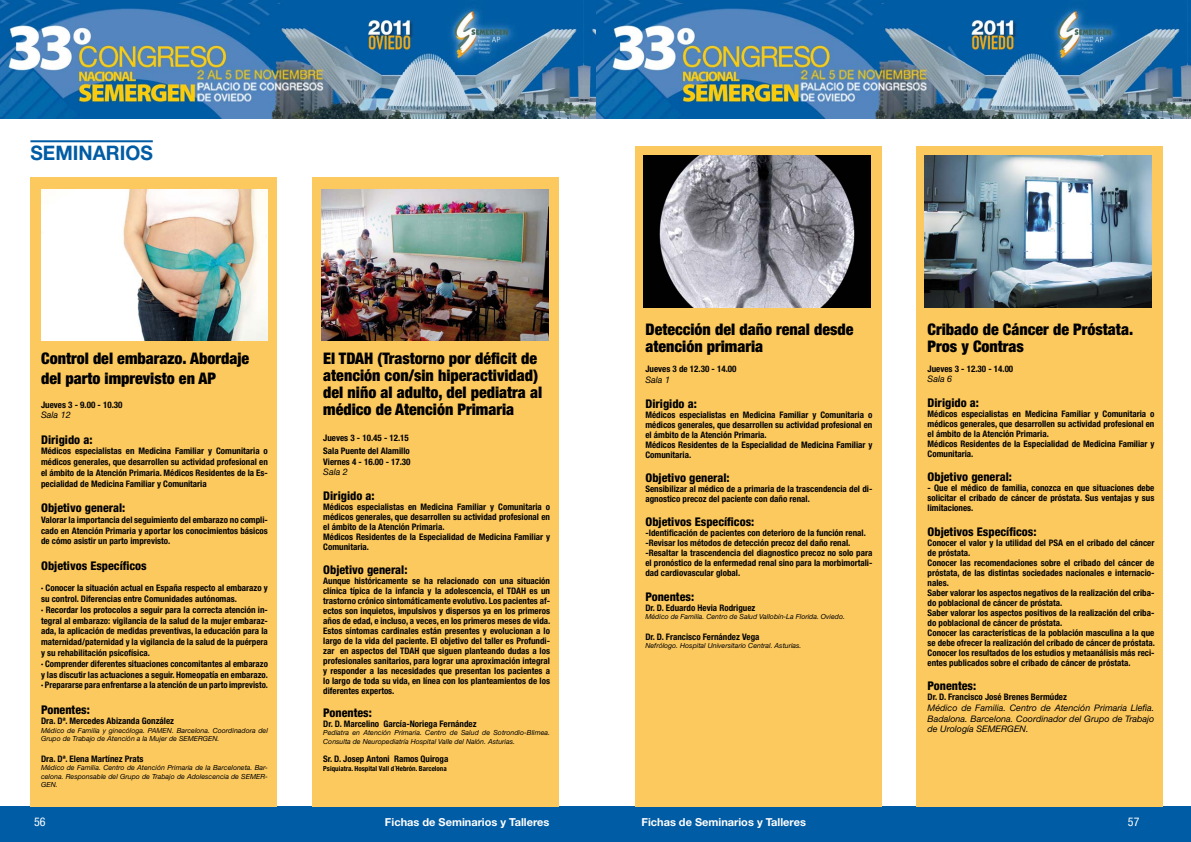
<style>
.page{position:relative;width:1191px;height:842px;background:#fff}
.page>*{position:absolute;margin:0;border:0;box-sizing:border-box;transform-origin:0 0}
.t1{font:700 20px "Helvetica Neue LT Std";color:#005ca4;scale:.96 1}
.t2{font:900 condensed 16px/17px "Helvetica Neue LT Std";color:#000}
.t3{font:800 condensed 12px "Helvetica Neue LT Std";color:#000}
.t4{font:condensed 12px "Helvetica Neue LT Std";color:#fff}
.t5{font:700 11px "Helvetica Neue LT Std";color:#fff}
.t6{font:700 condensed 9px/10px "Helvetica Neue LT Std";color:#000}
.t7{font:italic 9px/10.8px "Helvetica Neue LT Std";color:#000;text-align:justify}
.t8{font:italic 7px/8.4px "Helvetica Neue LT Std";color:#000}
.t9{font:700 condensed 7px "Helvetica Neue LT Std";color:#000}
</style>
<div class="page">
<img style="left:0;top:3px;width:1191px;height:115px">
<img style="left:595px;top:0;width:592px;height:3px">
<svg style="left:1187px;top:0;width:4px;height:3px"></svg>
<img style="left:0;top:0;width:583px;height:3px">
<svg style="left:583px;top:0;width:12px;height:3px"></svg>
<div style="left:0;top:806px;width:1191px;height:36px;background:#005ca4"></div>
<div style="left:635px;top:146px;width:246px;height:660px;background:#fcc95f"></div>
<div style="left:916px;top:146px;width:247px;height:660px;background:#fcc95f"></div>
<img style="left:643px;top:156px;width:227px;height:151px">
<img style="left:924px;top:156px;width:227px;height:151px">
<div style="left:30px;top:177px;width:247px;height:629px;background:#fcc95f"></div>
<div style="left:312px;top:177px;width:246px;height:629px;background:#fcc95f"></div>
<img style="left:41px;top:189px;width:227px;height:151px">
<img style="left:322px;top:189px;width:227px;height:151px">
<hr style="left:30px;top:140px;width:123px;height:2px;background:#005ca4">
<h1 class="t1" style="left:30px;top:146px;width:129px">SEMINARIOS</h1>
<h2 class="t2" style="left:41px;top:351px;width:210px;line-height:19.2px">Control del embarazo. Abordaje del parto imprevisto en AP</h2>
<p class="t6" style="left:41px;top:400px;width:83px">Jueves 3 - 9.00 - 10.30</p>
<p class="t7" style="left:41px;top:411px;width:31px">Sala 12</p>
<h3 class="t3" style="left:41px;top:435px;width:53px">Dirigido a:</h3>
<p class="t6" style="left:41px;top:447px;width:228px;line-height:10.8px;text-align:justify">Médicos especialistas en Medicina Familiar y Comunitaria o médicos generales, que desarrollen su actividad profesional en el ámbito de la Atención Primaria. Médicos Residentes de la Es&shy;pecialidad de Medicina Familiar y Comunitaria</p>
<h3 class="t3" style="left:41px;top:503px;width:86px">Objetivo general:</h3>
<p class="t6" style="left:41px;top:515px;width:228px;line-height:10.8px;text-align:justify">Valorar la importancia del seguimiento del embarazo no compli&shy;cado en Atención Primaria y aportar los conocimientos básicos de cómo asistir un parto imprevisto.</p>
<h3 class="t3" style="left:41px;top:561px;width:107px">Objetivos Específicos</h3>
<p class="t6" style="left:41px;top:584px;width:228px;line-height:10.8px">· Conocer la situación actual en España respecto al embarazo y su control. Diferencias entre Comunidades autónomas.<br>· Recordar los protocolos a seguir para la correcta atención in&shy;tegral al embarazo: vigilancia de la salud de la mujer embaraz&shy;ada, la aplicación de medidas preventivas, la educación para la maternidad/paternidad y la vigilancia de la salud de la puérpera y su rehabilitación psicofísica.<br>· Comprender diferentes situaciones concomitantes al embarazo y las discutir las actuaciones a seguir. Homeopatía en embarazo. · Prepararse para enfrentarse a la atención de un parto imprevisto.</p>
<h3 class="t3" style="left:41px;top:705px;width:50px">Ponentes:</h3>
<p class="t6" style="left:41px;top:717px;width:134px">Dra. Dª. Mercedes Abizanda González</p>
<p class="t8" style="left:41px;top:727px;width:228px">Médico de Familia y ginecóloga. PAMEN. Barcelona. Coordinadora del<br>Grupo de Trabajo de Atención a la Mujer de SEMERGEN.</p>
<p class="t6" style="left:41px;top:755px;width:104px">Dra. Dª. Elena Martínez Prats</p>
<p class="t8" style="left:41px;top:765px;width:228px;text-align:justify">Médico de Familia. Centro de Atención Primaria de la Barceloneta. Bar&shy;celona. Responsable del Grupo de Trabajo de Adolescencia de SEMER-GEN.</p>
<h2 class="t2" style="left:323px;top:352px;width:220px">El TDAH (Trastorno por déficit de atención con/sin hiperactividad) del niño al adulto, del pediatra al médico de Atención Primaria</h2>
<p class="t6" style="left:323px;top:432px;width:88px;line-height:13.2px">Jueves 3 - 10.45 - 12.15<br>Sala Puente del Alamillo</p>
<p class="t6" style="left:323px;top:457px;width:89px">Viernes 4 - 16.00 - 17.30</p>
<p class="t7" style="left:323px;top:468px;width:26px">Sala 2</p>
<h3 class="t3" style="left:323px;top:491px;width:53px">Dirigido a:</h3>
<p class="t6" style="left:323px;top:503px;width:228px">Médicos especialistas en Medicina Familiar y Comunitaria o médicos generales, que desarrollen su actividad profesional en el ámbito de la Atención Primaria.<br>Médicos Residentes de la Especialidad de Medicina Familiar y Comunitaria.</p>
<h3 class="t3" style="left:323px;top:566px;width:86px">Objetivo general:</h3>
<p class="t6" style="left:323px;top:577px;width:229px;text-align:justify">Aunque históricamente se ha relacionado con una situación clínica típica de la infancia y la adolescencia, el TDAH es un trastorno crónico sintomáticamente evolutivo. Los pacientes af&shy;ectos son inquietos, impulsivos y dispersos ya en los primeros años de edad, e incluso, a veces, en los primeros meses de vida.<br>Estos síntomas cardinales están presentes y evolucionan a lo largo de la vida del paciente. El objetivo del taller es Profundi&shy;zar en aspectos del TDAH que siguen planteando dudas a los profesionales sanitarios, para lograr una aproximación integral y responder a las necesidades que presentan los pacientes a lo largo de toda su vida, en línea con los planteamientos de los diferentes expertos.</p>
<h3 class="t3" style="left:323px;top:708px;width:50px">Ponentes:</h3>
<p class="t6" style="left:323px;top:720px;width:155px">Dr. D. Marcelino García-Noriega Fernández</p>
<p class="t8" style="left:323px;top:730px;width:228px">Pediatra en Atención Primaria. Centro de Salud de Sotrondio-Blimea.<br>Consulta de Neuropediatría Hospital Valle del Nalón. Asturias.</p>
<p class="t6" style="left:323px;top:755px;width:127px">Sr. D. Josep Antoni Ramos Quiroga</p>
<p class="t9" style="left:323px;top:766px;width:125px">Psiquiatra. Hospital Vall d´Hebrón. Barcelona</p>
<h2 class="t2" style="left:645px;top:322px;width:210px">Detección del daño renal desde atención primaria</h2>
<p class="t6" style="left:645px;top:365px;width:92px">Jueves 3 de 12.30 - 14.00</p>
<p class="t7" style="left:645px;top:376px;width:26px">Sala 1</p>
<h3 class="t3" style="left:645px;top:399px;width:53px">Dirigido a:</h3>
<p class="t6" style="left:645px;top:410px;width:228px">Médicos especialistas en Medicina Familiar y Comunitaria o médicos generales, que desarrollen su actividad profesional en el ámbito de la Atención Primaria.<br>Médicos Residentes de la Especialidad de Medicina Familiar y Comunitaria.</p>
<h3 class="t3" style="left:645px;top:473px;width:86px">Objetivo general:</h3>
<p class="t6" style="left:645px;top:485px;width:228px">Sensibilizar al médico de a primaria de la trascendencia del di&shy;agnostico precoz del paciente con daño renal.</p>
<h3 class="t3" style="left:645px;top:518px;width:110px">Objetivos Específicos:</h3>
<p class="t6" style="left:645px;top:529px;width:228px">-Identificación de pacientes con deterioro de la función renal. -Revisar los métodos de detección precoz del daño renal. -Resaltar la trascendencia del diagnostico precoz no solo para el pronóstico de la enfermedad renal sino para la morbimortali&shy;dad cardiovascular global.</p>
<h3 class="t3" style="left:645px;top:592px;width:50px">Ponentes:</h3>
<p class="t6" style="left:645px;top:604px;width:111px">Dr. D. Eduardo Hevia Rodriguez</p>
<p class="t8" style="left:645px;top:613px;width:201px">Médico de Familia. Centro de Salud Vallobín-La Florida. Oviedo.</p>
<p class="t6" style="left:645px;top:633px;width:115px">Dr. D. Francisco Fernández Vega</p>
<p class="t8" style="left:645px;top:643px;width:158px">Nefrólogo. Hospital Universitario Central. Asturias.</p>
<h2 class="t2" style="left:927px;top:322px;width:207px">Cribado de Cáncer de Próstata.<br>Pros y Contras</h2>
<p class="t6" style="left:927px;top:364px;width:87px">Jueves 3 - 12.30 - 14.00</p>
<p class="t7" style="left:927px;top:375px;width:26px">Sala 6</p>
<h3 class="t3" style="left:927px;top:398px;width:53px">Dirigido a:</h3>
<p class="t6" style="left:927px;top:410px;width:228px">Médicos especialistas en Medicina Familiar y Comunitaria o médicos generales, que desarrollen su actividad profesional en el ámbito de la Atención Primaria.<br>Médicos Residentes de la Especialidad de Medicina Familiar y Comunitaria.</p>
<h3 class="t3" style="left:927px;top:473px;width:86px">Objetivo general:</h3>
<p class="t6" style="left:927px;top:484px;width:228px;text-align:justify">- Que el médico de familia, conozca en que situaciones debe solicitar el cribado de cáncer de próstata. Sus ventajas y sus limitaciones.</p>
<h3 class="t3" style="left:927px;top:527px;width:110px">Objetivos Específicos:</h3>
<p class="t6" style="left:927px;top:538px;width:229px">Conocer el valor y la utilidad del PSA en el cribado del cáncer de próstata.<br>Conocer las recomendaciones sobre el cribado del cáncer de próstata, de las distintas sociedades nacionales e internacio&shy;nales.<br>Saber valorar los aspectos negativos de la realización del criba&shy;do poblacional de cáncer de próstata.<br>Saber valorar los aspectos positivos de la realización del criba&shy;do poblacional de cáncer de próstata.<br>Conocer las características de la población masculina a la que se debe ofrecer la realización del cribado de cáncer de próstata.<br>Conocer los resultados de los estudios y metaanálisis más reci&shy;entes publicados sobre el cribado de cáncer de próstata.</p>
<h3 class="t3" style="left:927px;top:681px;width:50px">Ponentes:</h3>
<p class="t6" style="left:927px;top:693px;width:141px">Dr. D. Francisco José Brenes Bermúdez</p>
<p class="t7" style="left:927px;top:703px;width:228px">Médico de Familia. Centro de Atención Primaria Llefìa.<br>Badalona. Barcelona. Coordinador del Grupo de Trabajo de Urología SEMERGEN.</p>
<h3 class="t4" style="left:34px;top:817px;width:13px">56</h3>
<p class="t5" style="left:385px;top:818px;width:166px">Fichas de Seminarios y Talleres</p>
<p class="t5" style="left:641px;top:818px;width:166px">Fichas de Seminarios y Talleres</p>
<h3 class="t4" style="left:1128px;top:817px;width:13px">57</h3>
</div>
